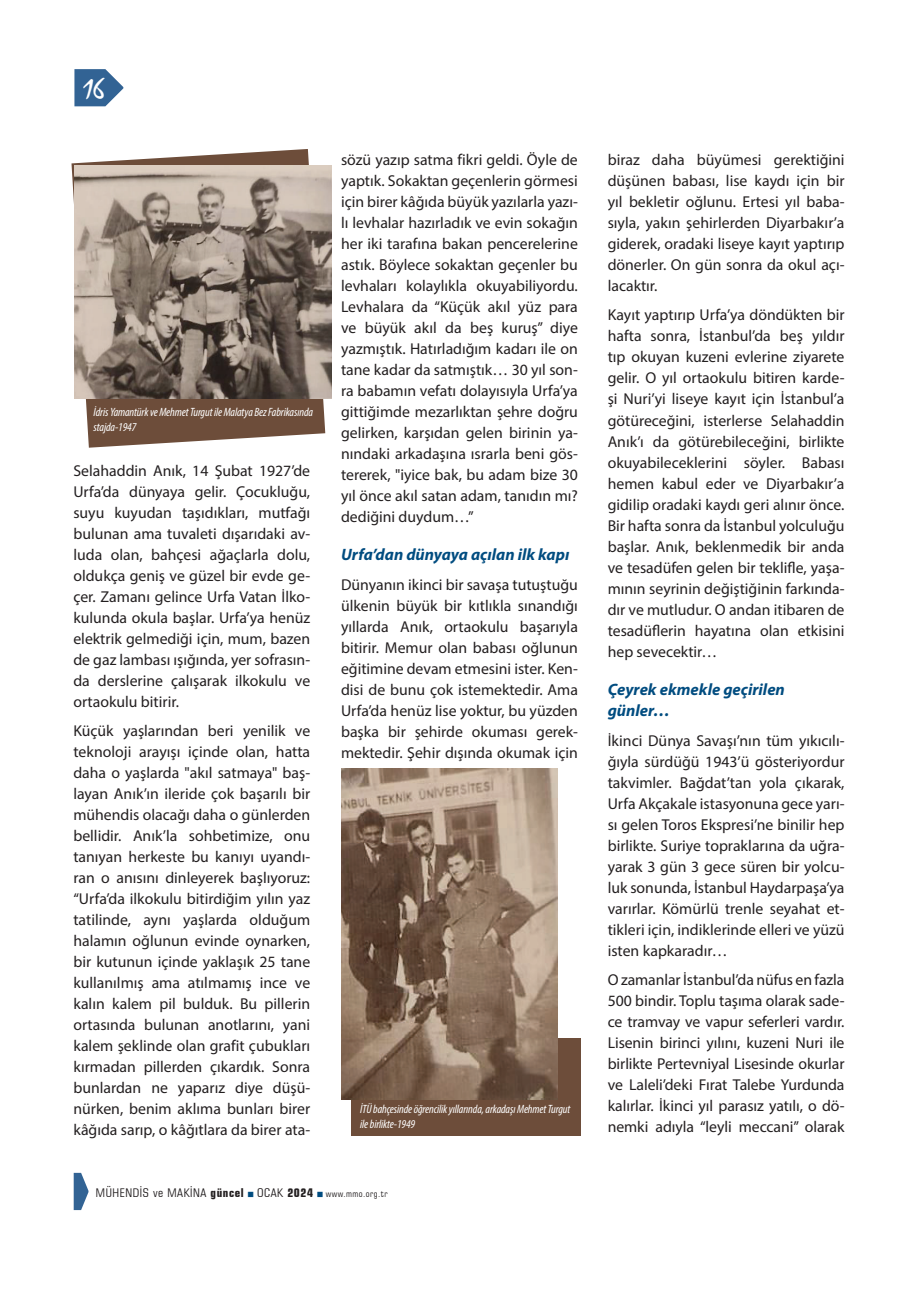
<style>
.page{position:relative;width:919px;height:1289px;background:#fff}
.page>*{position:absolute;margin:0;border:0;box-sizing:border-box;transform-origin:0 0}
.t1{font:27px "TR Mystical Plain";color:#fff}
.t2{font:italic 700 16.5px/21.1px "Myriad Pro";color:#004c80}
.t3{font:15.75px/21px "Myriad Pro";color:#231f20;text-align:justify}
.t4{font:italic condensed 12px/15px "Myriad Pro";letter-spacing:-.01em;color:#fff}
.t5{font:condensed 12px "Square 721 BT";letter-spacing:.05em;color:#231f20}
.s1{font-weight:700}
.s2{font-size:9px}
</style>
<div class="page">
<svg style="left:74px;top:69px;width:49px;height:37px"></svg>
<svg style="left:74px;top:1172px;width:14px;height:37px"></svg>
<svg style="left:71px;top:149px;width:254px;height:298px;fill:#6d4d3a"></svg>
<img style="left:75px;top:166px;width:257px;height:232px">
<div style="left:351px;top:1038px;width:229px;height:97px;background:#6d4d3a"></div>
<img style="left:341px;top:768px;width:216px;height:331px">
<h1 class="t1" style="left:83px;top:73px;width:22px">16</h1>
<p class="t4" style="left:94px;top:404px;width:221px">İdris Yamantürk ve Mehmet Turgut ile Malatya Bez Fabrikasında stajda-1947</p>
<p class="t3" style="left:73px;top:459px;width:238px">Selahaddin Anık, 14 Şubat 1927’de Urfa’da dünyaya gelir. Çocukluğu, suyu kuyudan taşıdıkları, mutfağı bulunan ama tuvaleti dışarıdaki av&shy;luda olan, bahçesi ağaçlarla dolu, oldukça geniş ve güzel bir evde ge&shy;çer. Zamanı gelince Urfa Vatan İlko&shy;kulunda okula başlar. Urfa’ya henüz elektrik gelmediği için, mum, bazen de gaz lambası ışığında, yer sofrasın&shy;da derslerine çalışarak ilkokulu ve ortaokulu bitirir.</p>
<p class="t3" style="left:73px;top:720px;width:238px">Küçük yaşlarından beri yenilik ve teknoloji arayışı içinde olan, hatta daha o yaşlarda "akıl satmaya" baş&shy;layan Anık’ın ileride çok başarılı bir mühendis olacağı daha o günlerden bellidir. Anık’la sohbetimize, onu tanıyan herkeste bu kanıyı uyandı&shy;ran o anısını dinleyerek başlıyoruz: “Urfa’da ilkokulu bitirdiğim yılın yaz tatilinde, aynı yaşlarda olduğum halamın oğlunun evinde oynarken, bir kutunun içinde yaklaşık 25 tane kullanılmış ama atılmamış ince ve kalın kalem pil bulduk. Bu pillerin ortasında bulunan anotlarını, yani kalem şeklinde olan grafit çubukları kırmadan pillerden çıkardık. Sonra bunlardan ne yaparız diye düşü&shy;nürken, benim aklıma bunları birer kâğıda sarıp, o kâğıtlara da birer ata-</p>
<p class="t3" style="left:341px;top:149px;width:238px">sözü yazıp satma fikri geldi. Öyle de yaptık. Sokaktan geçenlerin görmesi için birer kâğıda büyük yazılarla yazı&shy;lı levhalar hazırladık ve evin sokağın her iki tarafına bakan pencerelerine astık. Böylece sokaktan geçenler bu levhaları kolaylıkla okuyabiliyordu.<br>Levhalara da “Küçük akıl yüz para ve büyük akıl da beş kuruş” diye yazmıştık. Hatırladığım kadarı ile on tane kadar da satmıştık… 30 yıl son&shy;ra babamın vefatı dolayısıyla Urfa’ya gittiğimde mezarlıktan şehre doğru gelirken, karşıdan gelen birinin ya&shy;nındaki arkadaşına ısrarla beni gös&shy;tererek, "iyice bak, bu adam bize 30 yıl önce akıl satan adam, tanıdın mı? dediğini duydum…”</p>
<p class="t2" style="left:341px;top:543px;width:230px">Urfa’dan dünyaya açılan ilk kapı</p>
<p class="t3" style="left:341px;top:574px;width:238px">Dünyanın ikinci bir savaşa tutuştuğu ülkenin büyük bir kıtlıkla sınandığı yıllarda Anık, ortaokulu başarıyla bitirir. Memur olan babası oğlunun eğitimine devam etmesini ister. Ken&shy;disi de bunu çok istemektedir. Ama Urfa’da henüz lise yoktur, bu yüzden başka bir şehirde okuması gerek&shy;mektedir. Şehir dışında okumak için</p>
<p class="t4" style="left:360px;top:1100px;width:211px">İTÜ bahçesinde öğrencilik yıllarında, arkadaşı Mehmet Turgut ile birlikte-1949</p>
<p class="t5" style="left:96px;top:1185px;width:293px">MÜHENDİS ve MAKİNA <span class="s1">güncel</span> OCAK <span class="s1">2024</span> <span class="s2">www.mmo.org.tr</span></p>
<p class="t3" style="left:607px;top:149px;width:238px">biraz daha büyümesi gerektiğini düşünen babası, lise kaydı için bir yıl bekletir oğlunu. Ertesi yıl baba&shy;sıyla, yakın şehirlerden Diyarbakır’a giderek, oradaki liseye kayıt yaptırıp dönerler. On gün sonra da okul açı&shy;lacaktır.</p>
<p class="t3" style="left:607px;top:304px;width:238px">Kayıt yaptırıp Urfa’ya döndükten bir hafta sonra, İstanbul’da beş yıldır tıp okuyan kuzeni evlerine ziyarete gelir. O yıl ortaokulu bitiren karde&shy;şi Nuri’yi liseye kayıt için İstanbul’a götüreceğini, isterlerse Selahaddin Anık’ı da götürebileceğini, birlikte okuyabileceklerini söyler. Babası hemen kabul eder ve Diyarbakır’a gidilip oradaki kaydı geri alınır önce.<br>Bir hafta sonra da İstanbul yolculuğu başlar. Anık, beklenmedik bir anda ve tesadüfen gelen bir teklifle, yaşa&shy;mının seyrinin değiştiğinin farkında&shy;dır ve mutludur. O andan itibaren de tesadüflerin hayatına olan etkisini hep sevecektir…</p>
<p class="t2" style="left:607px;top:678px;width:179px">Çeyrek ekmekle geçirilen günler…</p>
<p class="t3" style="left:607px;top:729px;width:238px">İkinci Dünya Savaşı’nın tüm yıkıcılı&shy;ğıyla sürdüğü 1943’ü gösteriyordur takvimler. Bağdat’tan yola çıkarak, Urfa Akçakale istasyonuna gece yarı&shy;sı gelen Toros Ekspresi’ne binilir hep birlikte. Suriye topraklarına da uğra&shy;yarak 3 gün 3 gece süren bir yolcu&shy;luk sonunda, İstanbul Haydarpaşa’ya varırlar. Kömürlü trenle seyahat et&shy;tikleri için, indiklerinde elleri ve yüzü isten kapkaradır…</p>
<p class="t3" style="left:607px;top:969px;width:238px">O zamanlar İstanbul’da nüfus en fazla 500 bindir. Toplu taşıma olarak sade&shy;ce tramvay ve vapur seferleri vardır.<br>Lisenin birinci yılını, kuzeni Nuri ile birlikte Pertevniyal Lisesinde okurlar ve Laleli’deki Fırat Talebe Yurdunda kalırlar. İkinci yıl parasız yatılı, o dö&shy;nemki adıyla “leyli meccani” olarak</p>
</div>
